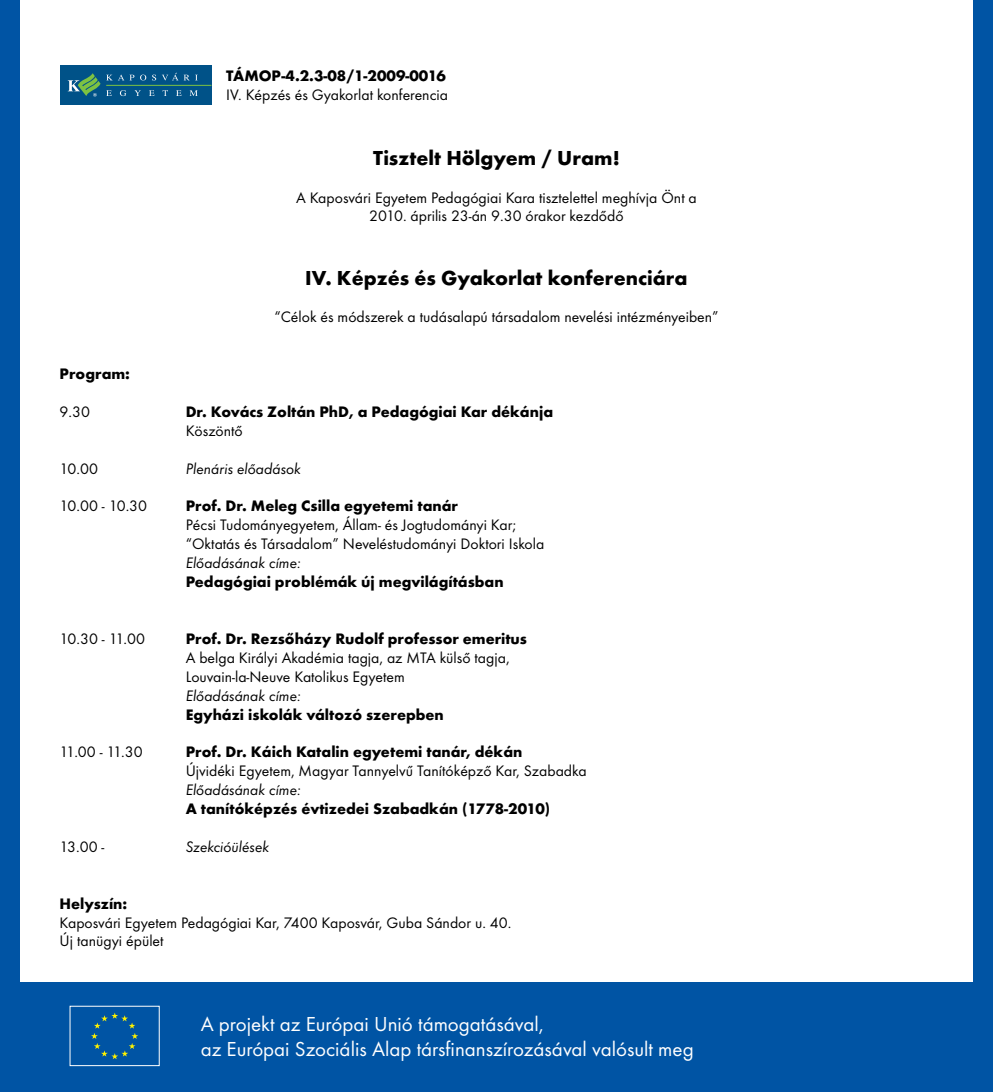
<style>
.page{position:relative;width:993px;height:1092px;background:#fff}
.page>*{position:absolute;margin:0;border:0;box-sizing:border-box;transform-origin:0 0}
.t1{font:21px/25.2px "Futura CE";color:#fff}
.t2{font:700 21px "Futura CE";color:#000}
.t3{font:15.75px/18.9px "Futura CE";color:#000}
.t4{font:700 15.75px "Futura CE";color:#000}
.t5{font:italic 15.75px "Futura CE";color:#000}
</style>
<div class="page">
<div style="left:0;top:0;width:20px;height:1091px;background:#0054a4"></div>
<div style="left:972px;top:0;width:20px;height:1091px;background:#0054a4"></div>
<div style="left:0;top:982px;width:992px;height:109px;background:#0054a4"></div>
<svg style="left:91px;top:1012px;width:47px;height:47px"></svg>
<div style="left:60px;top:66px;width:151px;height:39px;background:#005288"></div>
<svg style="left:107px;top:75px;width:27px;height:5px"></svg>
<svg style="left:140px;top:75px;width:6px;height:5px"></svg>
<svg style="left:152px;top:75px;width:4px;height:5px"></svg>
<svg style="left:162px;top:73px;width:36px;height:7px"></svg>
<svg style="left:106px;top:90px;width:6px;height:6px"></svg>
<svg style="left:120px;top:90px;width:6px;height:6px"></svg>
<svg style="left:134px;top:90px;width:7px;height:6px"></svg>
<svg style="left:149px;top:90px;width:5px;height:6px"></svg>
<svg style="left:162px;top:90px;width:6px;height:6px"></svg>
<svg style="left:176px;top:90px;width:5px;height:6px"></svg>
<svg style="left:189px;top:90px;width:9px;height:6px"></svg>
<hr style="left:106px;top:85px;width:105px;height:1px;background:#7dc242">
<svg style="left:68px;top:73px;width:32px;height:23px"></svg>
<p class="t4" style="left:226px;top:66px;width:221px">TÁMOP-4.2.3-08/1-2009-0016</p>
<p class="t3" style="left:226px;top:85px;width:223px">IV. Képzés és Gyakorlat konferencia</p>
<h1 class="t2" style="left:373px;top:145px;width:248px">Tisztelt Hölgyem / Uram!</h1>
<p class="t3" style="left:296px;top:188px;width:402px;text-align:center">A Kaposvári Egyetem Pedagógiai Kara tisztelettel meghívja Önt a<br>2010. április 23-án 9.30 órakor kezdődő</p>
<h1 class="t2" style="left:305px;top:264px;width:384px">IV. Képzés és Gyakorlat konferenciára</h1>
<p class="t3" style="left:274px;top:307px;width:445px">“Célok és módszerek a tudásalapú társadalom nevelési intézményeiben”</p>
<p class="t4" style="left:60px;top:364px;width:72px">Program:</p>
<p class="t3" style="left:60px;top:402px;width:32px">9.30</p>
<p class="t4" style="left:186px;top:402px;width:369px">Dr. Kovács Zoltán PhD, a Pedagógiai Kar dékánja</p>
<p class="t3" style="left:186px;top:421px;width:59px">Köszöntő</p>
<p class="t3" style="left:60px;top:458px;width:40px">10.00</p>
<p class="t5" style="left:186px;top:458px;width:117px">Plenáris előadások</p>
<p class="t3" style="left:60px;top:496px;width:89px">10.00 - 10.30</p>
<p class="t4" style="left:186px;top:496px;width:274px">Prof. Dr. Meleg Csilla egyetemi tanár</p>
<p class="t3" style="left:186px;top:515px;width:360px">Pécsi Tudományegyetem, Állam- és Jogtudományi Kar; “Oktatás és Társadalom” Neveléstudományi Doktori Iskola</p>
<p class="t5" style="left:186px;top:553px;width:117px">Előadásának címe:</p>
<p class="t4" style="left:186px;top:572px;width:319px">Pedagógiai problémák új megvilágításban</p>
<p class="t3" style="left:60px;top:629px;width:87px">10.30 - 11.00</p>
<p class="t4" style="left:186px;top:629px;width:343px">Prof. Dr. Rezsőházy Rudolf professor emeritus</p>
<p class="t3" style="left:186px;top:647px;width:325px">A belga Királyi Akadémia tagja, az MTA külső tagja,<br>Louvain-la-Neuve Katolikus Egyetem</p>
<p class="t5" style="left:186px;top:685px;width:117px">Előadásának címe:</p>
<p class="t4" style="left:186px;top:704px;width:259px">Egyházi iskolák változó szerepben</p>
<p class="t3" style="left:60px;top:742px;width:85px">11.00 - 11.30</p>
<p class="t4" style="left:186px;top:742px;width:338px">Prof. Dr. Káich Katalin egyetemi tanár, dékán</p>
<p class="t3" style="left:186px;top:761px;width:402px">Újvidéki Egyetem, Magyar Tannyelvű Tanítóképző Kar, Szabadka</p>
<p class="t5" style="left:186px;top:780px;width:117px">Előadásának címe:</p>
<p class="t4" style="left:186px;top:799px;width:366px">A tanítóképzés évtizedei Szabadkán (1778-2010)</p>
<p class="t3" style="left:60px;top:836px;width:46px">13.00 -</p>
<p class="t5" style="left:186px;top:836px;width:85px">Szekcióülések</p>
<p class="t4" style="left:60px;top:893px;width:69px">Helyszín:</p>
<p class="t3" style="left:60px;top:912px;width:453px">Kaposvári Egyetem Pedagógiai Kar, 7400 Kaposvár, Guba Sándor u. 40.<br>Új tanügyi épület</p>
<h1 class="t1" style="left:200px;top:1011px;width:494px">A projekt az Európai Unió támogatásával,<br>az Európai Szociális Alap társfinanszírozásával valósult meg</h1>
</div>
